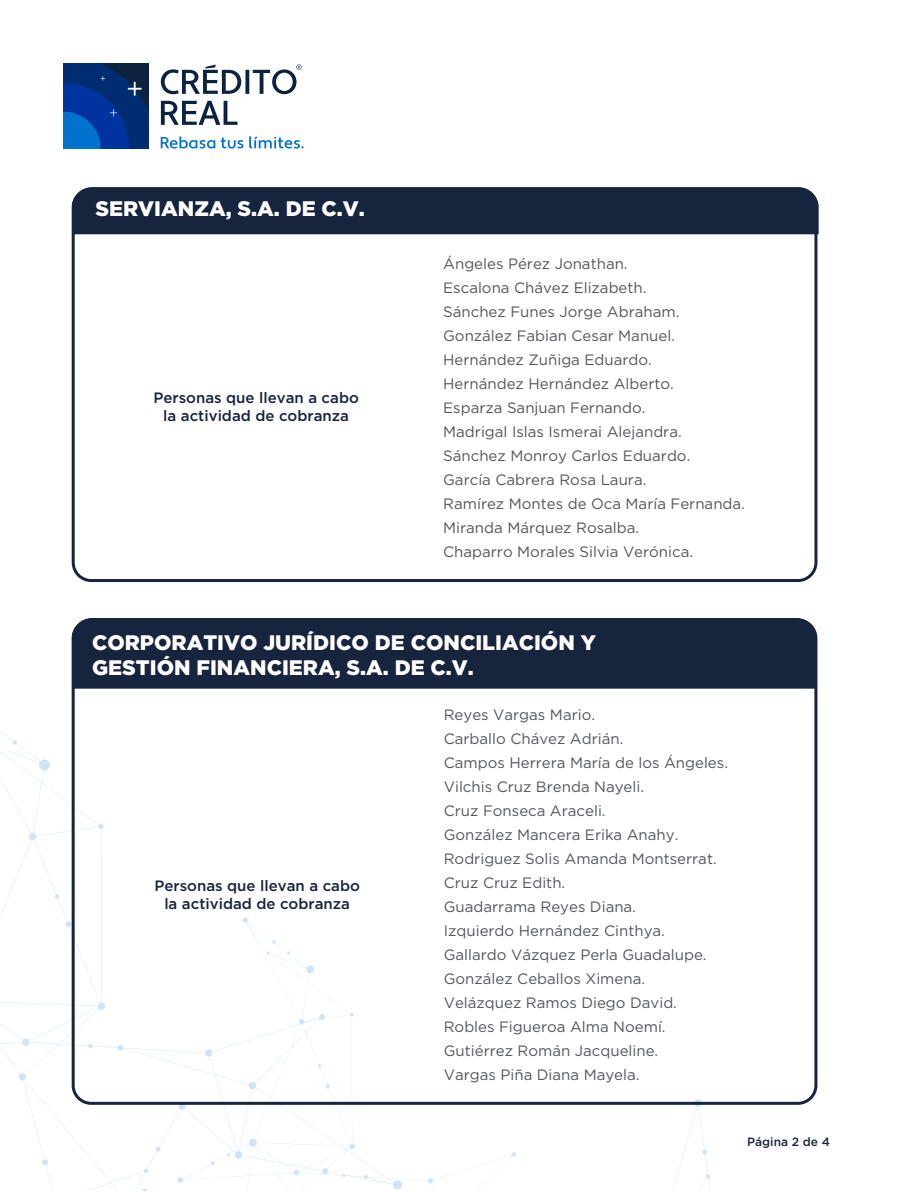
<style>
.page{position:relative;width:915px;height:1191px;background:#fff}
.page>*{position:absolute;margin:0;border:0;box-sizing:border-box;transform-origin:0 0}
.t1{font:900 21px/25.2px "Gotham";color:#fff}
.t2{font:15px/24px "Gotham";color:#54565a}
.t3{font:500 15px/18px "Gotham";color:#17243e;text-align:center}
.t4{font:500 12px "Gotham";color:#17243e}
</style>
<div class="page">
<svg style="left:29px;top:917px;width:786px;height:274px"></svg>
<div style="left:71px;top:187px;width:748px;height:48px;background:#17243e"></div>
<div style="left:72px;top:188px;width:745px;height:394px;border:3px solid #17243e;border-radius:18px"></div>
<div style="left:71px;top:622px;width:746px;height:67px;background:#17243e"></div>
<div style="left:72px;top:618px;width:745px;height:486px;border:3px solid #17243e;border-radius:18px"></div>
<svg style="left:161px;top:64px;width:140px;height:61px"></svg>
<svg style="left:64px;top:64px;width:85px;height:85px;background:#033989"></svg>
<svg style="left:161px;top:136px;width:82px;height:12px"></svg>
<svg style="left:249px;top:136px;width:54px;height:12px"></svg>
<h1 class="t1" style="left:95px;top:195px;width:271px">SERVIANZA, S.A. DE C.V.</h1>
<p class="t3" style="left:153px;top:389px;width:207px">Personas que llevan a cabo la actividad de cobranza</p>
<p class="t2" style="left:443px;top:251px;width:303px">Ángeles Pérez Jonathan.<br>Escalona Chávez Elizabeth.<br>Sánchez Funes Jorge Abraham.<br>González Fabian Cesar Manuel.<br>Hernández Zuñiga Eduardo.<br>Hernández Hernández Alberto.<br>Esparza Sanjuan Fernando.<br>Madrigal Islas Ismerai Alejandra.<br>Sánchez Monroy Carlos Eduardo.<br>García Cabrera Rosa Laura.<br>Ramírez Montes de Oca María Fernanda.<br>Miranda Márquez Rosalba.<br>Chaparro Morales Silvia Verónica.</p>
<h1 class="t1" style="left:92px;top:630px;width:505px">CORPORATIVO JURÍDICO DE CONCILIACIÓN Y<br>GESTIÓN FINANCIERA, S.A. DE C.V.</h1>
<p class="t3" style="left:154px;top:876px;width:207px">Personas que llevan a cabo la actividad de cobranza</p>
<p class="t2" style="left:443px;top:702px;width:285px">Reyes Vargas Mario.<br>Carballo Chávez Adrián.<br>Campos Herrera María de los Ángeles.<br>Vilchis Cruz Brenda Nayeli.<br>Cruz Fonseca Araceli.<br>González Mancera Erika Anahy.<br>Rodriguez Solis Amanda Montserrat.<br>Cruz Cruz Edith.<br>Guadarrama Reyes Diana.<br>Izquierdo Hernández Cinthya.<br>Gallardo Vázquez Perla Guadalupe.<br>González Ceballos Ximena.<br>Velázquez Ramos Diego David.<br>Robles Figueroa Alma Noemí.<br>Gutiérrez Román Jacqueline.<br>Vargas Piña Diana Mayela.</p>
<p class="t4" style="left:747px;top:1133px;width:84px">Página 2 de 4</p>
</div>
